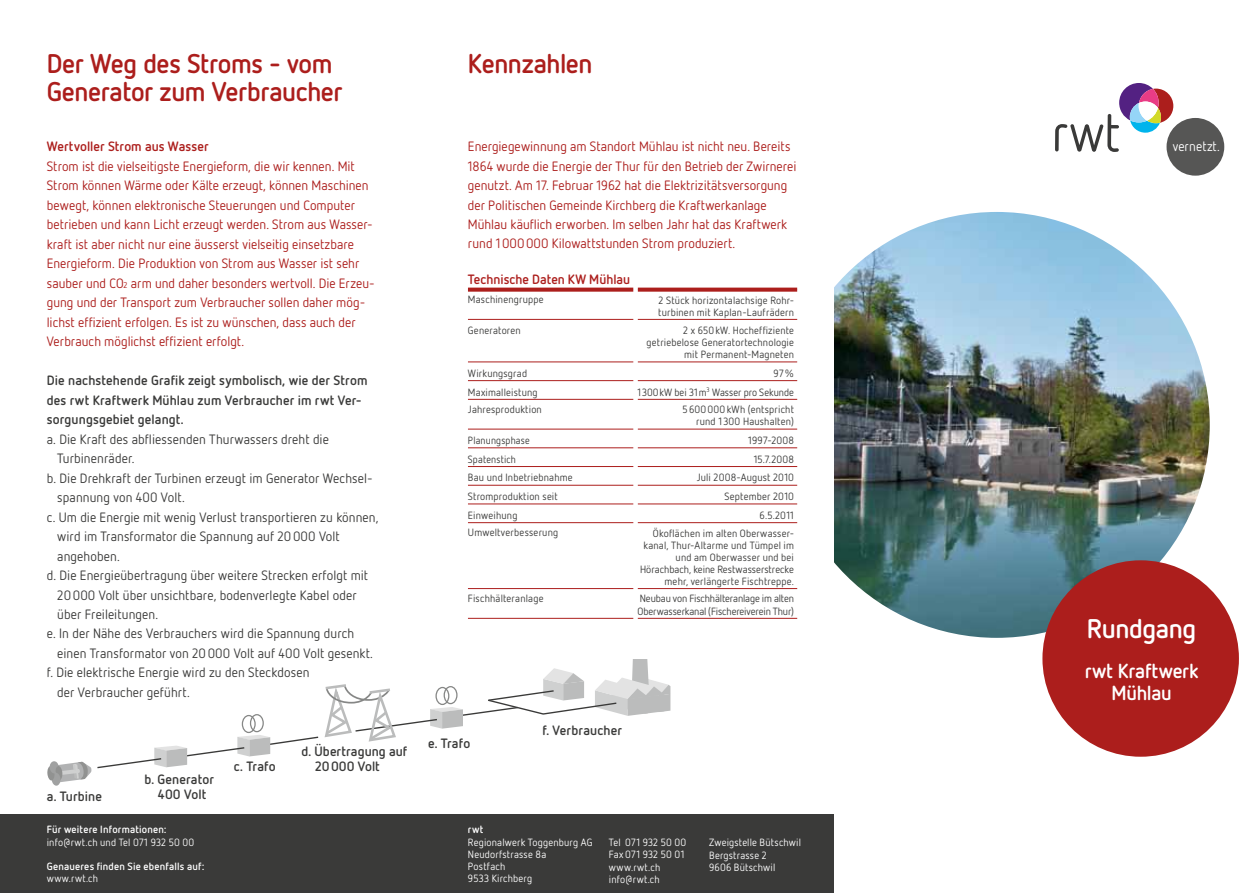
<style>
.page{position:relative;width:1255px;height:893px;background:#fff}
.page>*{position:absolute;margin:0;border:0;box-sizing:border-box;transform-origin:0 0}
.t1{font:700 27px/28.5px "Netto OT";letter-spacing:-.015em;color:#ac1e1c}
.t2{font:700 27px "Netto OT";letter-spacing:-.015em;color:#fff}
.t3{font:700 20.25px/22.4px "Netto OT";letter-spacing:-.01em;color:#fff;text-align:center}
.t4{font:13.5px/19.5px "Netto OT";letter-spacing:.005em;color:#ac1e1c}
.t5{font:13.5px "Netto OT";letter-spacing:.005em;color:#3a3a39}
.t6{font:700 13.5px/15px "Netto OT";letter-spacing:.01em;color:#3a3a39}
.t7{font:700 13.5px "Netto OT";letter-spacing:.005em;color:#ac1e1c}
.t8{font:13.5px "Netto OT";letter-spacing:.015em;color:#fff}
.t9{font:10.5px/12px "Netto OT";letter-spacing:.015em;color:#3a3a39;text-align:right}
.t10{font:10.5px/12.1px "Netto OT";letter-spacing:.02em;color:#fff}
.t11{font:10.5px/12.1px "Netto OT";letter-spacing:-.01em;color:#3a3a39}
.t12{font:700 10.5px "Netto OT";letter-spacing:.02em;color:#fff}
.t13{font:10.5px "Netto OT";letter-spacing:.015em;color:#3a3a39;scale:.96 1}
.s1{font-size:8.55px}
</style>
<div class="page">
<div style="left:1166px;top:118px;width:58px;height:58px;background:#565655;border-radius:50%"></div>
<svg style="left:1055px;top:83px;width:118px;height:69px"></svg>
<div style="left:0;top:814px;width:833px;height:79px;background:#3a3a39"></div>
<img style="left:783px;top:212px;width:426px;height:426px;border-radius:213px">
<div style="left:776px;top:247px;width:58px;height:366px;background:#fff"></div>
<svg style="left:51px;top:772px;width:10px;height:14px"></svg>
<svg style="left:47px;top:766px;width:8px;height:15px"></svg>
<svg style="left:49px;top:659px;width:621px;height:124px"></svg>
<div style="left:1042px;top:560px;width:196px;height:197px;background:#ac1e1c;border-radius:50%"></div>
<hr style="left:468px;top:319px;width:165px;height:1px;background:#ac1e1c">
<hr style="left:637px;top:319px;width:160px;height:1px;background:#ac1e1c">
<hr style="left:468px;top:361px;width:165px;height:1px;background:#ac1e1c">
<hr style="left:468px;top:380px;width:165px;height:1px;background:#ac1e1c">
<hr style="left:637px;top:361px;width:160px;height:1px;background:#ac1e1c">
<hr style="left:637px;top:380px;width:160px;height:1px;background:#ac1e1c">
<hr style="left:468px;top:399px;width:165px;height:1px;background:#ac1e1c">
<hr style="left:468px;top:429px;width:165px;height:1px;background:#ac1e1c">
<hr style="left:468px;top:447px;width:165px;height:1px;background:#ac1e1c">
<hr style="left:468px;top:466px;width:165px;height:1px;background:#ac1e1c">
<hr style="left:468px;top:485px;width:165px;height:1px;background:#ac1e1c">
<hr style="left:468px;top:503px;width:165px;height:1px;background:#ac1e1c">
<hr style="left:468px;top:522px;width:165px;height:1px;background:#ac1e1c">
<hr style="left:468px;top:588px;width:165px;height:1px;background:#ac1e1c">
<hr style="left:468px;top:618px;width:165px;height:1px;background:#ac1e1c">
<hr style="left:637px;top:399px;width:160px;height:1px;background:#ac1e1c">
<hr style="left:637px;top:429px;width:160px;height:1px;background:#ac1e1c">
<hr style="left:637px;top:447px;width:160px;height:1px;background:#ac1e1c">
<hr style="left:637px;top:466px;width:160px;height:1px;background:#ac1e1c">
<hr style="left:637px;top:485px;width:160px;height:1px;background:#ac1e1c">
<hr style="left:637px;top:503px;width:160px;height:1px;background:#ac1e1c">
<hr style="left:637px;top:522px;width:160px;height:1px;background:#ac1e1c">
<hr style="left:637px;top:588px;width:160px;height:1px;background:#ac1e1c">
<hr style="left:637px;top:618px;width:160px;height:1px;background:#ac1e1c">
<svg style="left:468px;top:288px;width:165px;height:4px"></svg>
<svg style="left:637px;top:288px;width:160px;height:4px"></svg>
<h1 class="t1" style="left:47px;top:48px;width:297px">Der Weg des Stroms - vom<br>Generator zum Verbraucher</h1>
<h1 class="t1" style="left:468px;top:48px;width:126px">Kennzahlen</h1>
<p class="t7" style="left:47px;top:138px;width:163px">Wertvoller Strom aus Wasser</p>
<p class="t4" style="left:47px;top:156px;width:329px">Strom ist die vielseitigste Energieform, die wir kennen. Mit Strom können Wärme oder Kälte erzeugt, können Maschinen bewegt, können elektronische Steuerungen und Computer betrieben und kann Licht erzeugt werden. Strom aus Wasser&shy;kraft ist aber nicht nur eine äusserst vielseitig einsetzbare Energieform. Die Produktion von Strom aus Wasser ist sehr sauber und CO<span class="s1">2</span> arm und daher besonders wertvoll. Die Erzeu&shy;gung und der Transport zum Verbraucher sollen daher mög&shy;lichst effizient erfolgen. Es ist zu wünschen, dass auch der Verbrauch möglichst effizient erfolgt.</p>
<p class="t6" style="left:47px;top:370px;width:322px;line-height:19.5px">Die nachstehende Grafik zeigt symbolisch, wie der Strom des rwt Kraftwerk Mühlau zum Verbraucher im rwt Ver&shy;sorgungsgebiet gelangt.</p>
<p class="t5" style="left:47px;top:430px;width:284px">a. Die Kraft des abfliessenden Thurwassers dreht die</p>
<p class="t5" style="left:57px;top:450px;width:79px">Turbinenräder.</p>
<p class="t5" style="left:47px;top:469px;width:327px">b. Die Drehkraft der Turbinen erzeugt im Generator Wechsel-</p>
<p class="t5" style="left:57px;top:489px;width:129px">spannung von 400 Volt.</p>
<p class="t5" style="left:47px;top:508px;width:333px">c. Um die Energie mit wenig Verlust transportieren zu können,</p>
<p class="t5" style="left:57px;top:528px;width:284px">wird im Transformator die Spannung auf 20000 Volt</p>
<p class="t5" style="left:57px;top:547px;width:64px">angehoben.</p>
<p class="t5" style="left:47px;top:567px;width:323px">d. Die Energieübertragung über weitere Strecken erfolgt mit</p>
<p class="t5" style="left:57px;top:586px;width:301px">20000 Volt über unsichtbare, bodenverlegte Kabel oder</p>
<p class="t5" style="left:57px;top:606px;width:102px">über Freileitungen.</p>
<p class="t5" style="left:47px;top:625px;width:309px">e. In der Nähe des Verbrauchers wird die Spannung durch</p>
<p class="t5" style="left:57px;top:645px;width:317px">einen Transformator von 20000 Volt auf 400 Volt gesenkt.</p>
<p class="t5" style="left:47px;top:664px;width:264px">f. Die elektrische Energie wird zu den Steckdosen</p>
<p class="t5" style="left:57px;top:684px;width:134px">der Verbraucher geführt.</p>
<p class="t6" style="left:47px;top:788px;width:57px">a. Turbine</p>
<p class="t6" style="left:144px;top:771px;width:71px;text-align:center">b. Generator<br>400 Volt</p>
<p class="t12" style="left:47px;top:823px;width:121px">Für weitere Informationen:</p>
<p class="t10" style="left:47px;top:835px;width:149px">info@rwt.ch und Tel 071 932 50 00</p>
<p class="t12" style="left:47px;top:860px;width:159px">Genaueres finden Sie ebenfalls auf:</p>
<p class="t10" style="left:47px;top:872px;width:53px">www.rwt.ch</p>
<p class="t6" style="left:234px;top:758px;width:43px">c. Trafo</p>
<p class="t6" style="left:315px;top:744px;width:94px;text-indent:-14px">d. Übertragung auf<br>20000 Volt</p>
<p class="t4" style="left:468px;top:136px;width:330px">Energiegewinnung am Standort Mühlau ist nicht neu. Bereits 1864 wurde die Energie der Thur für den Betrieb der Zwirnerei genutzt. Am 17. Februar 1962 hat die Elektrizitätsversorgung der Politischen Gemeinde Kirchberg die Kraftwerkanlage Mühlau käuflich erworben. Im selben Jahr hat das Kraftwerk rund 1000000 Kilowattstunden Strom produziert.</p>
<p class="t7" style="left:468px;top:271px;width:164px">Technische Daten KW Mühlau</p>
<p class="t9" style="left:468px;top:293px;width:77px">Maschinengruppe</p>
<p class="t9" style="left:658px;top:294px;width:137px;text-align:left">2 Stück horizontalachsige Rohr&shy;turbinen mit Kaplan-Laufrädern</p>
<p class="t9" style="left:468px;top:324px;width:54px">Generatoren</p>
<p class="t9" style="left:646px;top:324px;width:149px">2 x 650kW. Hocheffiziente getriebelose Generatortechnologie mit Permanent-Magneten</p>
<p class="t9" style="left:468px;top:367px;width:61px">Wirkungsgrad</p>
<p class="t9" style="left:773px;top:367px;width:22px">97%</p>
<p class="t9" style="left:468px;top:386px;width:71px">Maximalleistung</p>
<p class="t9" style="left:637px;top:386px;width:158px">1300kW bei 31m<sup>3</sup> Wasser pro Sekunde</p>
<p class="t9" style="left:468px;top:403px;width:75px">Jahresproduktion</p>
<p class="t9" style="left:682px;top:403px;width:113px">5600000kWh (entspricht rund 1300 Haushalten)</p>
<p class="t13" style="left:468px;top:434px;width:66px">Planungsphase</p>
<p class="t9" style="left:748px;top:434px;width:47px">1997-2008</p>
<p class="t13" style="left:468px;top:452px;width:51px">Spatenstich</p>
<p class="t9" style="left:753px;top:453px;width:42px">15.7.2008</p>
<p class="t9" style="left:468px;top:471px;width:106px">Bau und Inbetriebnahme</p>
<p class="t9" style="left:696px;top:471px;width:99px">Juli 2008-August 2010</p>
<p class="t9" style="left:468px;top:490px;width:91px">Stromproduktion seit</p>
<p class="t9" style="left:724px;top:490px;width:71px">September 2010</p>
<p class="t9" style="left:468px;top:509px;width:51px">Einweihung</p>
<p class="t9" style="left:759px;top:509px;width:36px">6.5.2011</p>
<p class="t9" style="left:468px;top:526px;width:92px">Umweltverbesserung</p>
<p class="t9" style="left:640px;top:527px;width:155px">Ökoflächen im alten Oberwasser&shy;kanal, Thur-Altarme und Tümpel im und am Oberwasser und bei<br>Hörachbach, keine Restwasserstrecke mehr, verlängerte Fischtreppe.</p>
<p class="t9" style="left:468px;top:592px;width:77px">Fischhälteranlage</p>
<p class="t11" style="left:637px;top:592px;width:158px">Neubau von Fischhälteranlage im alten<br>Oberwasserkanal (Fischereiverein Thur)</p>
<p class="t6" style="left:428px;top:735px;width:44px">e. Trafo</p>
<p class="t6" style="left:542px;top:723px;width:81px">f. Verbraucher</p>
<p class="t12" style="left:468px;top:823px;width:17px">rwt</p>
<p class="t10" style="left:468px;top:835px;width:126px">Regionalwerk Toggenburg AG<br>Neudorfstrasse 8a<br>Postfach<br>9533 Kirchberg</p>
<p class="t10" style="left:609px;top:836px;width:79px">Tel 071 932 50 00<br>Fax 071 932 50 01 www.rwt.ch info@rwt.ch</p>
<p class="t10" style="left:709px;top:836px;width:93px;line-height:12.6px">Zweigstelle Bütschwil<br>Bergstrasse 2<br>9606 Bütschwil</p>
<p class="t8" style="left:1172px;top:138px;width:49px">vernetzt.</p>
<h1 class="t2" style="left:1086px;top:611px;width:111px">Rundgang</h1>
<h2 class="t3" style="left:1084px;top:659px;width:115px">rwt Kraftwerk<br>Mühlau</h2>
</div>
